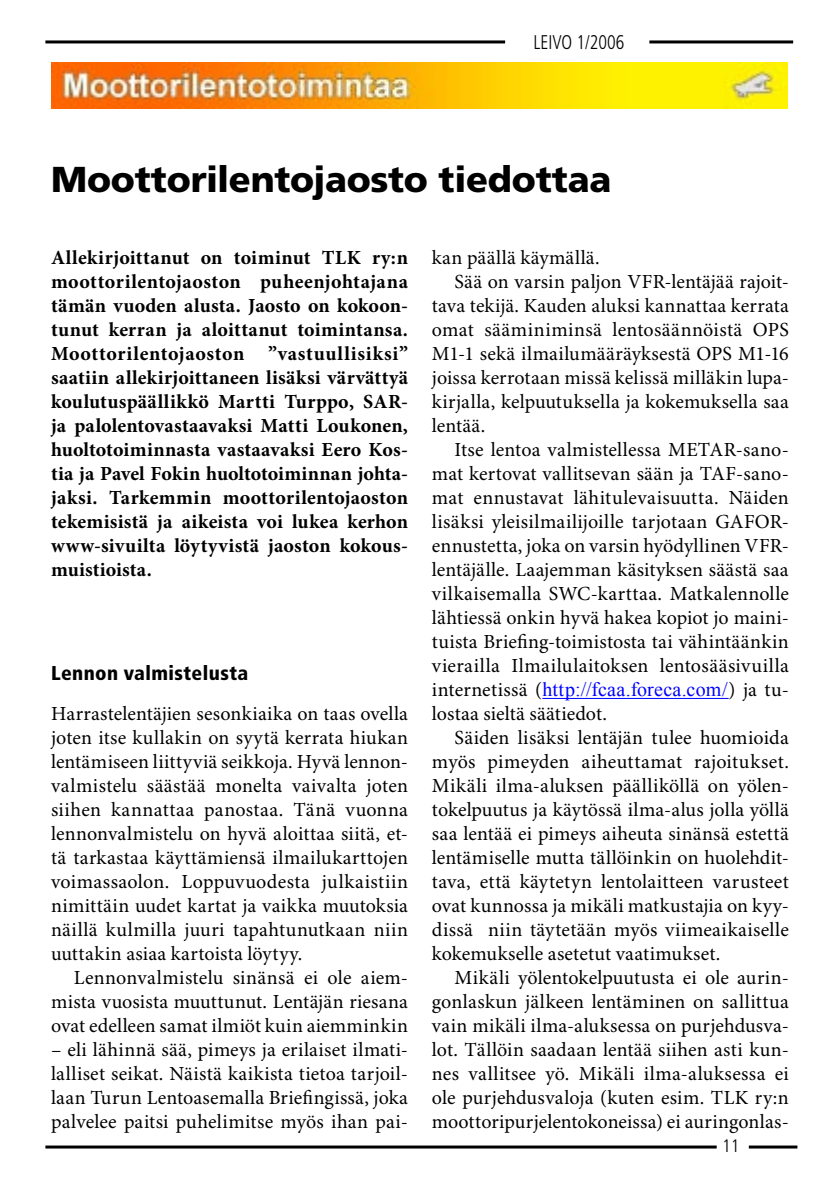
<style>
.page{position:relative;width:840px;height:1191px;background:#fff}
.page>*{position:absolute;margin:0;border:0;box-sizing:border-box;transform-origin:0 0}
.t1{font:900 36px "Frutiger LT Std";letter-spacing:-.01em;color:#000}
.t2{font:20px/24px "Minion Pro";letter-spacing:.01em;color:#000;text-align:justify}
.t3{font:700 20px/24px "Minion Pro";letter-spacing:.01em;color:#000;text-align:justify}
.t4{font:20px "Times New Roman";letter-spacing:.01em;color:#00f}
.t5{font:900 condensed 20px "Frutiger LT Std";letter-spacing:.02em;color:#000}
.t6{font:300 condensed 19.8px "Frutiger LT Std";color:#000;scale:.91 1}
.t7{font:300 condensed 18px "Frutiger LT Std";color:#000}
.s1{font-family:"Minion Pro";color:#000}
</style>
<div class="page">
<hr style="left:45px;top:40px;width:460px;height:3px;background:#000">
<hr style="left:45px;top:1145px;width:671px;height:3px;background:#000">
<hr style="left:748px;top:1145px;width:49px;height:3px;background:#000">
<hr style="left:649px;top:40px;width:143px;height:3px;background:#000">
<img style="left:51px;top:62px;width:736px;height:46px">
<hr style="left:542px;top:698px;width:186px;height:1px;background:#00f">
<p class="t6" style="left:533px;top:31px;width:101px">LEIVO 1/2006</p>
<h1 class="t1" style="left:51px;top:158px;width:561px">Moottorilentojaosto tiedottaa</h1>
<p class="t3" style="left:51px;top:246px;width:358px">Allekirjoittanut on toiminut TLK ry:n moottorilentojaoston puheenjohtajana tämän vuoden alusta. Jaosto on kokoon&shy;tunut kerran ja aloittanut toimintansa.<br>Moottorilentojaoston ”vastuullisiksi” saatiin allekirjoittaneen lisäksi värvättyä koulutuspäällikkö Martti Turppo, SAR&shy;ja palolentovastaavaksi Matti Loukonen, huoltotoiminnasta vastaavaksi Eero Kos&shy;tia ja Pavel Fokin huoltotoiminnan johta&shy;jaksi. Tarkemmin moottorilentojaoston tekemisistä ja aikeista voi lukea kerhon www-sivuilta löytyvistä jaoston kokous&shy;muistioista.</p>
<p class="t5" style="left:51px;top:661px;width:199px">Lennon valmistelusta</p>
<p class="t2" style="left:51px;top:702px;width:358px">Harrastelentäjien sesonkiaika on taas ovella joten itse kullakin on syytä kerrata hiukan lentämiseen liittyviä seikkoja. Hyvä lennon&shy;valmistelu säästää monelta vaivalta joten siihen kannattaa panostaa. Tänä vuonna lennonvalmistelu on hyvä aloittaa siitä, et&shy;tä tarkastaa käyttämiensä ilmailukarttojen voimassaolon. Loppuvuodesta julkaistiin nimittäin uudet kartat ja vaikka muutoksia näillä kulmilla juuri tapahtunutkaan niin uuttakin asiaa kartoista löytyy.</p>
<p class="t2" style="left:51px;top:966px;width:358px;text-indent:23px">Lennonvalmistelu sinänsä ei ole aiem&shy;mista vuosista muuttunut. Lentäjän riesana ovat edelleen samat ilmiöt kuin aiemminkin</p>
<p class="t2" style="left:51px;top:1038px;width:358px">– eli lähinnä sää, pimeys ja erilaiset ilmati&shy;lalliset seikat. Näistä kaikista tietoa tarjoil&shy;laan Turun Lentoasemalla Briefingissä, joka palvelee paitsi puhelimitse myös ihan pai-</p>
<p class="t2" style="left:431px;top:246px;width:169px">kan päällä käymällä.</p>
<p class="t2" style="left:454px;top:270px;width:335px">Sää on varsin paljon VFR-lentäjää rajoit-</p>
<p class="t2" style="left:431px;top:294px;width:358px">tava tekijä. Kauden aluksi kannattaa kerrata</p>
<p class="t2" style="left:431px;top:318px;width:358px">omat sääminiminsä lentosäännöistä OPS</p>
<p class="t2" style="left:431px;top:342px;width:358px">M1-1 sekä ilmailumääräyksestä OPS M1-16</p>
<p class="t2" style="left:431px;top:366px;width:358px">joissa kerrotaan missä kelissä milläkin lupa-</p>
<p class="t2" style="left:431px;top:390px;width:358px">kirjalla, kelpuutuksella ja kokemuksella saa</p>
<p class="t2" style="left:431px;top:414px;width:55px">lentää.</p>
<p class="t2" style="left:454px;top:438px;width:335px">Itse lentoa valmistellessa METAR-sano-</p>
<p class="t2" style="left:431px;top:462px;width:358px">mat kertovat vallitsevan sään ja TAF-sano-</p>
<p class="t2" style="left:431px;top:486px;width:358px">mat ennustavat lähitulevaisuutta. Näiden</p>
<p class="t2" style="left:431px;top:510px;width:358px">lisäksi yleisilmailijoille tarjotaan GAFOR-</p>
<p class="t2" style="left:431px;top:534px;width:358px">ennustetta, joka on varsin hyödyllinen VFR-</p>
<p class="t2" style="left:431px;top:558px;width:358px">lentäjälle. Laajemman käsityksen säästä saa</p>
<p class="t2" style="left:431px;top:582px;width:358px">vilkaisemalla SWC-karttaa. Matkalennolle</p>
<p class="t2" style="left:431px;top:606px;width:358px">lähtiessä onkin hyvä hakea kopiot jo maini-</p>
<p class="t2" style="left:431px;top:630px;width:358px">tuista Briefing-toimistosta tai vähintäänkin</p>
<p class="t2" style="left:431px;top:654px;width:358px">vierailla Ilmailulaitoksen lentosääsivuilla</p>
<p class="t4" style="left:431px;top:676px;width:358px"><span class="s1">internetissä (</span>http://fcaa.foreca.com/<span class="s1">) ja tu-</span></p>
<p class="t2" style="left:431px;top:702px;width:176px">lostaa sieltä säätiedot.</p>
<p class="t2" style="left:454px;top:726px;width:335px">Säiden lisäksi lentäjän tulee huomioida</p>
<p class="t2" style="left:431px;top:750px;width:358px">myös pimeyden aiheuttamat rajoitukset.</p>
<p class="t2" style="left:431px;top:774px;width:358px">Mikäli ilma-aluksen päälliköllä on yölen-</p>
<p class="t2" style="left:431px;top:798px;width:358px">tokelpuutus ja käytössä ilma-alus jolla yöllä</p>
<p class="t2" style="left:431px;top:822px;width:358px">saa lentää ei pimeys aiheuta sinänsä estettä</p>
<p class="t2" style="left:431px;top:846px;width:358px">lentämiselle mutta tällöinkin on huolehdit-</p>
<p class="t2" style="left:431px;top:870px;width:358px">tava, että käytetyn lentolaitteen varusteet</p>
<p class="t2" style="left:431px;top:894px;width:358px">ovat kunnossa ja mikäli matkustajia on kyy-</p>
<p class="t2" style="left:431px;top:918px;width:358px">dissä niin täytetään myös viimeaikaiselle</p>
<p class="t2" style="left:431px;top:942px;width:290px">kokemukselle asetetut vaatimukset.</p>
<p class="t2" style="left:454px;top:966px;width:335px">Mikäli yölentokelpuutusta ei ole aurin-</p>
<p class="t2" style="left:431px;top:990px;width:358px">gonlaskun jälkeen lentäminen on sallittua</p>
<p class="t2" style="left:431px;top:1014px;width:358px">vain mikäli ilma-aluksessa on purjehdusva-</p>
<p class="t2" style="left:431px;top:1038px;width:358px">lot. Tällöin saadaan lentää siihen asti kun-</p>
<p class="t2" style="left:431px;top:1062px;width:358px">nes vallitsee yö. Mikäli ilma-aluksessa ei</p>
<p class="t2" style="left:431px;top:1086px;width:358px">ole purjehdusvaloja (kuten esim. TLK ry:n</p>
<p class="t2" style="left:431px;top:1110px;width:358px">moottoripurjelentokoneissa) ei auringonlas-</p>
<p class="t7" style="left:721px;top:1135px;width:19px">11</p>
</div>
